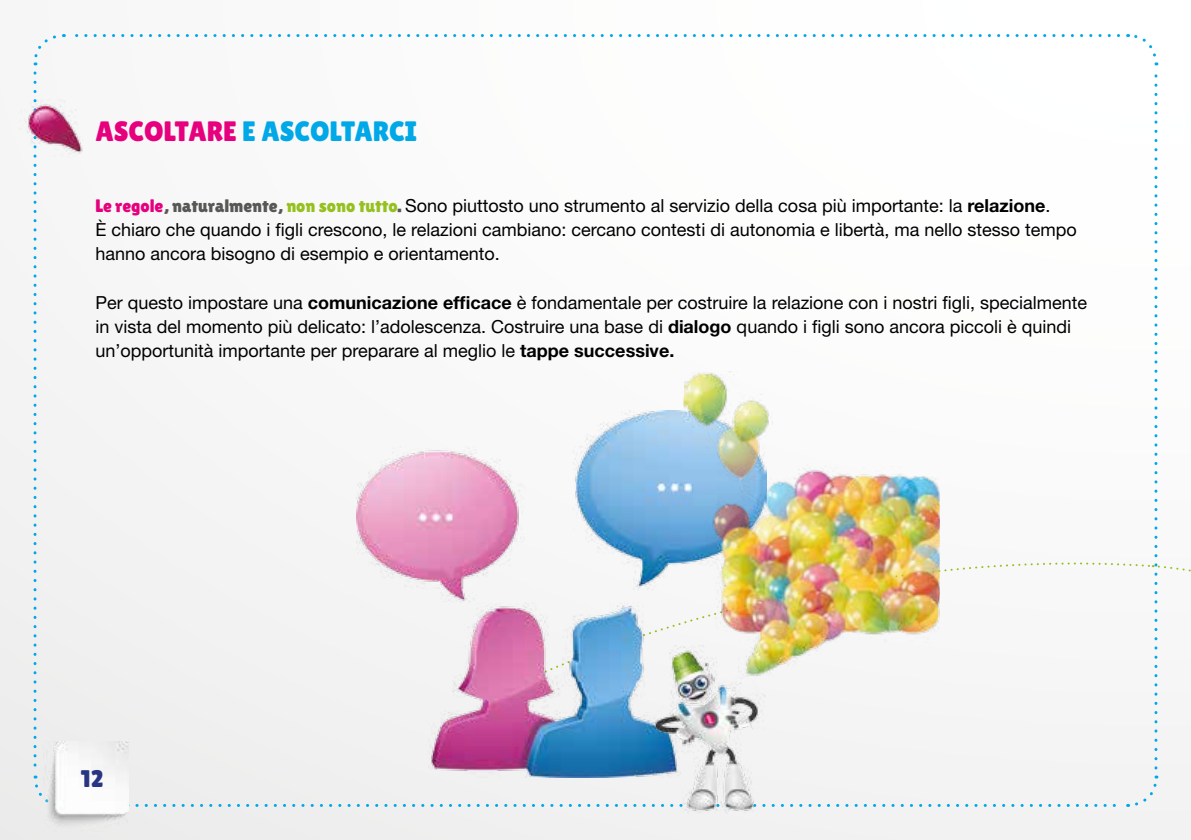
<style>
.page{position:relative;width:1191px;height:840px;background:#fff}
.page>*{position:absolute;margin:0;border:0;box-sizing:border-box;transform-origin:0 0}
.t1{font:28px "Lilita One";color:#00a8e7}
.t2{font:24px "Lilita One";color:#283583}
.t3{font:18px/24px "Helvetica Neue";color:#000}
.s1{color:#e6007d}
.s2{font-family:"Lilita One";color:#e6007d}
.s3{font-family:"Lilita One";color:#575756}
.s4{font-family:"Lilita One";color:#95c11f}
.s5{font-weight:700}
</style>
<div class="page">
<img style="left:0;top:34px;width:1191px;height:805px">
<div style="left:128px;top:775px;width:1031px;height:32px;background:#f1f1f1"></div>
<svg style="left:32px;top:34px;width:1086px;height:31px"></svg>
<div style="left:33px;top:73px;width:31px;height:735px;background:#f3f3f3"></div>
<img style="left:43px;top:740px;width:85px;height:91px">
<svg style="left:940px;top:545px;width:187px;height:128px"></svg>
<svg style="left:1127px;top:34px;width:64px;height:733px"></svg>
<img style="left:8px;top:99px;width:75px;height:57px">
<img style="left:357px;top:410px;width:326px;height:366px">
<img style="left:609px;top:645px;width:190px;height:190px">
<img style="left:683px;top:371px;width:257px;height:342px">
<h1 class="t1" style="left:95px;top:115px;width:323px"><span class="s1">ASCOLTARE</span> E ASCOLTARCI</h1>
<p class="t3" style="left:95px;top:194px;width:983px"><span class="s2">Le regole</span><span class="s3">, naturalmente,</span> <span class="s4">non sono tutto</span><span class="s3">.</span> Sono piuttosto uno strumento al servizio della cosa più importante: la <span class="s5">relazione</span>.<br>È chiaro che quando i figli crescono, le relazioni cambiano: cercano contesti di autonomia e libertà, ma nello stesso tempo hanno ancora bisogno di esempio e orientamento.</p>
<p class="t3" style="left:95px;top:290px;width:993px">Per questo impostare una <span class="s5">comunicazione efficace</span> è fondamentale per costruire la relazione con i nostri figli, specialmente in vista del momento più delicato: l’adolescenza. Costruire una base di <span class="s5">dialogo</span> quando i figli sono ancora piccoli è quindi un’opportunità importante per preparare al meglio le <span class="s5">tappe successive.</span></p>
<h2 class="t2" style="left:81px;top:764px;width:24px">12</h2>
</div>
